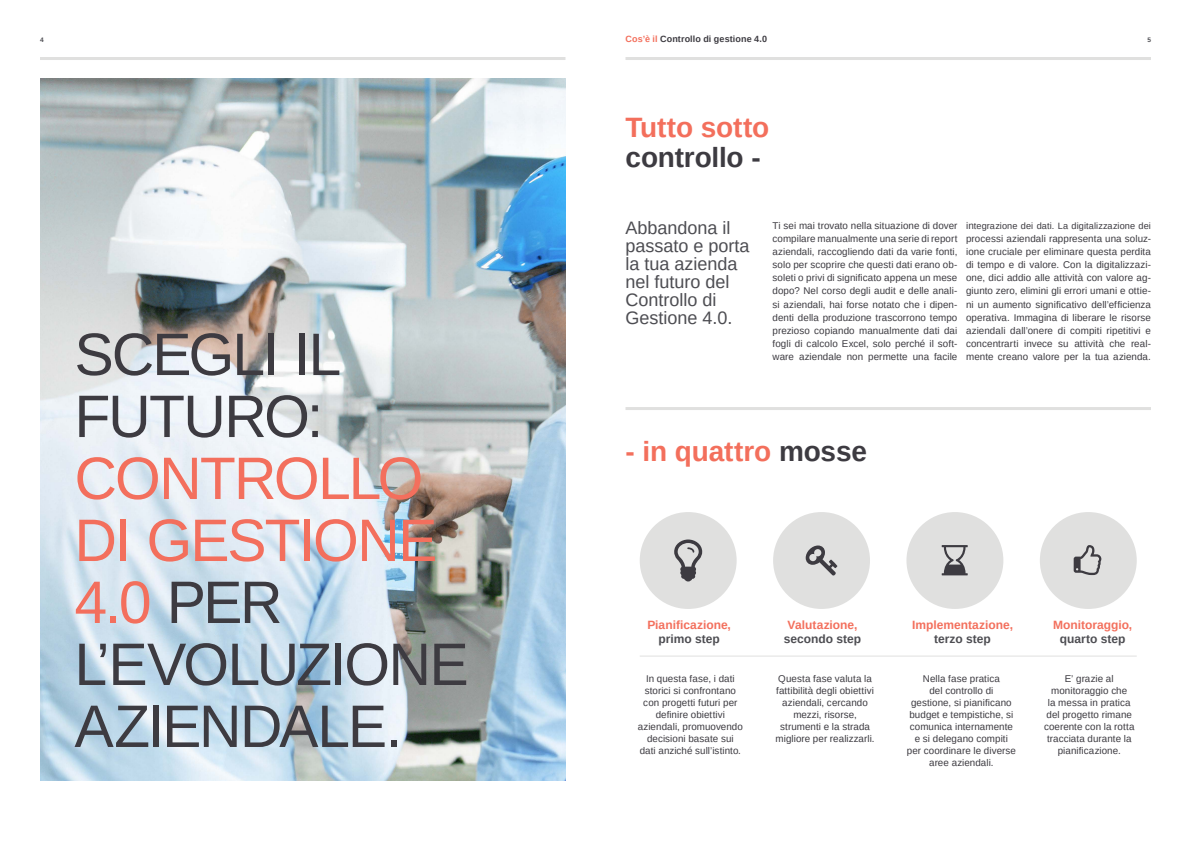
<style>
.page{position:relative;width:1191px;height:842px;background:#fff}
.page>*{position:absolute;margin:0;border:0;box-sizing:border-box;transform-origin:0 0}
.t1{font:60px/62px "Liberation Sans";letter-spacing:-.035em;color:#3d3b41}
.t2{font:700 28px "Liberation Sans";letter-spacing:-.005em;color:#f36f5c}
.t3{font:700 28px "Liberation Sans";letter-spacing:-.01em;color:#3d3b41}
.t4{font:18px/18px "Liberation Sans";color:#4d4d52}
.t5{font:700 12px "Liberation Sans";color:#f36f5c}
.t6{font:700 12px "Liberation Sans";color:#4d4d52}
.t7{font:9.8px/12px "Liberation Sans";letter-spacing:.01em;color:#3d3b41;text-align:center}
.t8{font:9.2px "Liberation Sans";letter-spacing:.01em;color:#3d3b41}
.t9{font:700 9px "Liberation Sans";letter-spacing:.01em;color:#3d3b41}
.t10{font:700 6.5px "Liberation Sans";color:#4d4d52}
.s1{color:#f36f5c}
.s2{color:#f36f5d}
.s3{font-size:9.8px}
.s4{color:#3d3b41}
</style>
<div class="page">
<img style="left:40px;top:78px;width:525px;height:702px">
<div style="left:639px;top:512px;width:97px;height:97px;background:#e0e0df;border-radius:50%"></div>
<div style="left:773px;top:512px;width:97px;height:97px;background:#e0e0df;border-radius:50%"></div>
<div style="left:906px;top:512px;width:97px;height:97px;background:#e0e0df;border-radius:50%"></div>
<div style="left:1039px;top:512px;width:97px;height:97px;background:#e0e0df;border-radius:50%"></div>
<hr style="left:625px;top:407px;width:526px;height:3px;background:#e0e0df">
<svg style="left:941px;top:545px;width:26px;height:30px"></svg>
<svg style="left:674px;top:539px;width:28px;height:42px"></svg>
<svg style="left:805px;top:545px;width:32px;height:30px"></svg>
<svg style="left:1073px;top:545px;width:28px;height:30px"></svg>
<hr style="left:639px;top:656px;width:497px;height:1px;background:#e0e0df">
<hr style="left:40px;top:57px;width:525px;height:3px;background:#e0e0df">
<hr style="left:625px;top:57px;width:526px;height:3px;background:#e0e0df">
<p class="t9" style="left:625px;top:33px;width:143px"><span class="s1">Cos’è il</span> Controllo di gestione 4.0</p>
<p class="t10" style="left:40px;top:35px;width:5px">4</p>
<p class="t10" style="left:1147px;top:35px;width:5px">5</p>
<h1 class="t1" style="left:74px;top:324px;width:268px">SCEGLI IL<br>FUTURO:</h1>
<h1 class="t1" style="left:74px;top:448px;width:396px"><span class="s2">CONTROLLO<br>DI GESTIONE<br>4.0</span> PER<br>L’EVOLUZIONE<br>AZIENDALE.</h1>
<h2 class="t2" style="left:625px;top:108px;width:145px">Tutto sotto</h2>
<h2 class="t3" style="left:625px;top:138px;width:137px">controllo -</h2>
<h3 class="t4" style="left:625px;top:219px;width:126px">Abbandona il passato e porta la tua azienda nel futuro del<br>Controllo di<br>Gestione 4.0.</h3>
<p class="t8" style="left:966px;top:220px;width:186px"><span class="s3">in</span>tegrazione dei dati. La digitalizzazione dei</p>
<p class="t7" style="left:772px;top:219px;width:186px;line-height:13.1px;text-align:justify">Ti sei mai trovato nella situazione di dover compilare manualmente una serie di report aziendali, raccogliendo dati da varie fonti, solo per scoprire che questi dati erano ob&shy;soleti o privi di significato appena un mese dopo? Nel corso degli audit e delle anali&shy;si aziendali, hai forse notato che i dipen&shy;denti della produzione trascorrono tempo prezioso copiando manualmente dati dai fogli di calcolo Excel, solo perché il soft&shy;ware aziendale non permette una facile</p>
<p class="t7" style="left:966px;top:232px;width:186px;line-height:13.1px;text-align:justify">processi aziendali rappresenta una soluz&shy;ione cruciale per eliminare questa perdita di tempo e di valore. Con la digitalizzazi&shy;one, dici addio alle attività con valore ag&shy;giunto zero, elimini gli errori umani e ottie&shy;ni un aumento significativo dell’efficienza operativa. Immagina di liberare le risorse aziendali dall’onere di compiti ripetitivi e concentrarti invece su attività che real&shy;mente creano valore per la tua azienda.</p>
<h2 class="t2" style="left:625px;top:432px;width:243px">- in quattro <span class="s4">mosse</span></h2>
<p class="t5" style="left:647px;top:616px;width:85px">Pianificazione,</p>
<p class="t6" style="left:658px;top:631px;width:63px">primo step</p>
<p class="t5" style="left:787px;top:616px;width:71px">Valutazione,</p>
<p class="t6" style="left:784px;top:631px;width:79px">secondo step</p>
<p class="t5" style="left:912px;top:616px;width:102px">Implementazione,</p>
<p class="t6" style="left:934px;top:631px;width:58px">terzo step</p>
<p class="t5" style="left:1053px;top:616px;width:80px">Monitoraggio,</p>
<p class="t6" style="left:1060px;top:631px;width:67px">quarto step</p>
<p class="t7" style="left:638px;top:673px;width:107px">In questa fase, i dati storici si confrontano con progetti futuri per definire obiettivi aziendali, promuovendo decisioni basate sui dati anziché sull’istinto.</p>
<p class="t7" style="left:775px;top:673px;width:101px">Questa fase valuta la fattibilità degli obiettivi aziendali, cercando mezzi, risorse, strumenti e la strada migliore per realizzarli.</p>
<p class="t7" style="left:907px;top:673px;width:111px">Nella fase pratica<br>del controllo di<br>gestione, si pianificano budget e tempistiche, si comunica internamente e si delegano compiti per coordinare le diverse aree aziendali.</p>
<p class="t7" style="left:1044px;top:673px;width:92px">E’ grazie al monitoraggio che<br>la messa in pratica del progetto rimane coerente con la rotta tracciata durante la pianificazione.</p>
</div>
